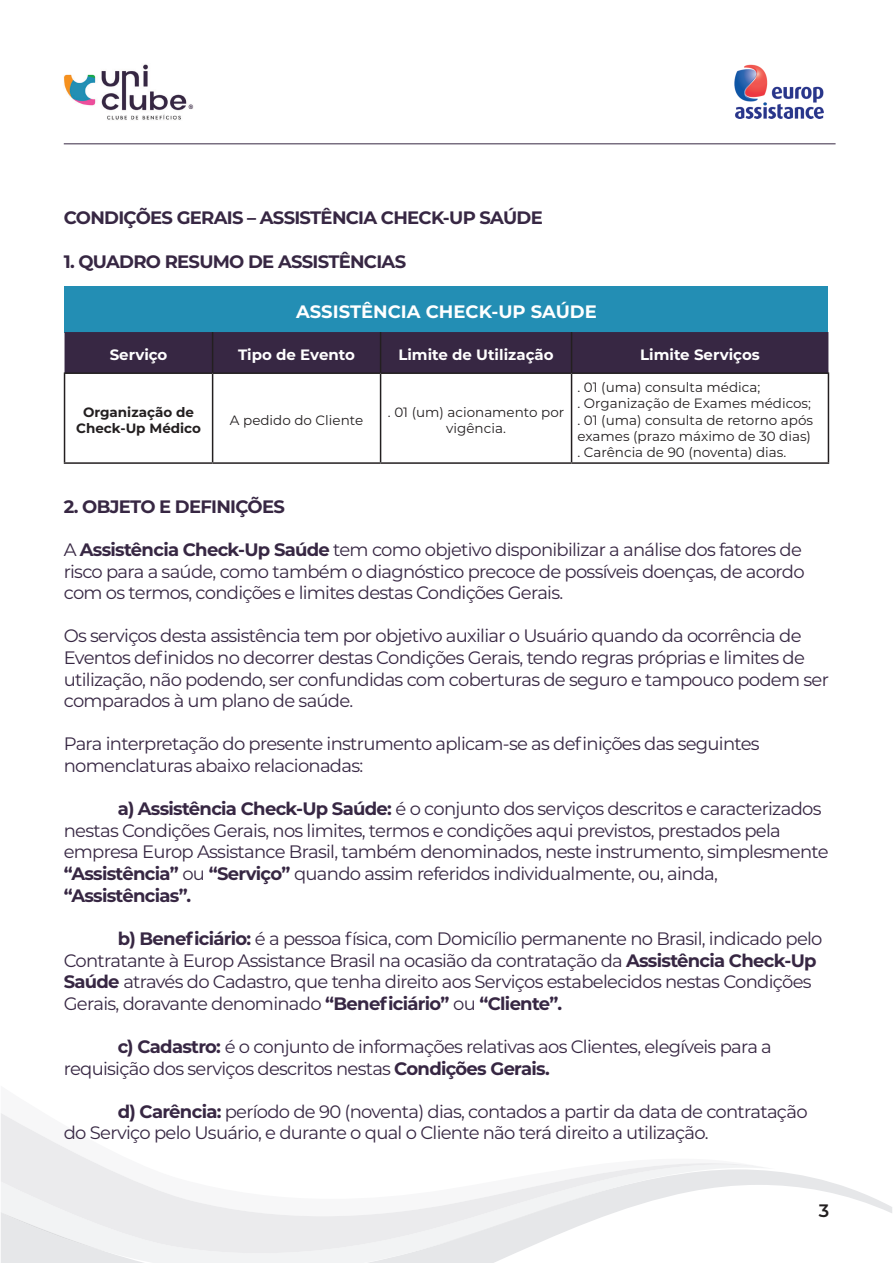
<style>
.page{position:relative;width:893px;height:1263px;background:#fff}
.page>*{position:absolute;margin:0;border:0;box-sizing:border-box;transform-origin:0 0}
.t1{font:18px/21.6px "Montserrat";letter-spacing:-.04em;color:#372743}
.t2{font:700 18px "Montserrat";letter-spacing:-.04em;color:#372743}
.t3{font:700 18px "Montserrat";color:#fff}
.t4{font:600 18px "Montserrat";color:#231f20}
.t5{font:700 15px "Montserrat";color:#fff}
.t6{font:13.5px/16.2px "Montserrat";color:#231f20;text-align:center}
.t7{font:700 13.5px/16.2px "Montserrat";color:#231f20;text-align:center}
.s1{font-weight:700}
</style>
<div class="page">
<svg style="left:775px;top:1171px;width:117px;height:42px"></svg>
<svg style="left:1px;top:1167px;width:774px;height:96px"></svg>
<svg style="left:1px;top:1113px;width:762px;height:140px"></svg>
<img style="left:64px;top:64px;width:129px;height:56px">
<hr style="left:64px;top:143px;width:772px;height:1px;background:#372743">
<img style="left:734px;top:64px;width:89px;height:54px">
<div style="left:65px;top:286px;width:763px;height:46px;background:#238eb4"></div>
<div style="left:65px;top:332px;width:763px;height:40px;background:#372743"></div>
<hr style="left:212px;top:332px;width:1px;height:40px;background:#231f20">
<hr style="left:380px;top:332px;width:1px;height:40px;background:#231f20">
<hr style="left:571px;top:332px;width:1px;height:40px;background:#231f20">
<hr style="left:64px;top:372px;width:149px;height:2px;background:#231f20">
<hr style="left:64px;top:374px;width:1px;height:88px;background:#231f20">
<hr style="left:213px;top:372px;width:168px;height:2px;background:#231f20">
<hr style="left:212px;top:374px;width:1px;height:88px;background:#231f20">
<hr style="left:381px;top:372px;width:191px;height:2px;background:#231f20">
<hr style="left:380px;top:374px;width:1px;height:88px;background:#231f20">
<hr style="left:572px;top:372px;width:257px;height:2px;background:#231f20">
<hr style="left:571px;top:374px;width:1px;height:88px;background:#231f20">
<hr style="left:828px;top:374px;width:1px;height:88px;background:#231f20">
<hr style="left:64px;top:462px;width:149px;height:2px;background:#231f20">
<hr style="left:213px;top:462px;width:168px;height:2px;background:#231f20">
<hr style="left:381px;top:462px;width:191px;height:2px;background:#231f20">
<hr style="left:572px;top:462px;width:257px;height:2px;background:#231f20">
<p class="t2" style="left:64px;top:205px;width:480px">CONDIÇÕES GERAIS – ASSISTÊNCIA CHECK-UP SAÚDE</p>
<p class="t2" style="left:64px;top:248px;width:344px">1. QUADRO RESUMO DE ASSISTÊNCIAS</p>
<p class="t3" style="left:296px;top:298px;width:302px">ASSISTÊNCIA CHECK-UP SAÚDE</p>
<p class="t5" style="left:110px;top:344px;width:59px">Serviço</p>
<p class="t5" style="left:238px;top:344px;width:118px">Tipo de Evento</p>
<p class="t5" style="left:398px;top:344px;width:157px">Limite de Utilização</p>
<p class="t5" style="left:640px;top:344px;width:121px">Limite Serviços</p>
<p class="t7" style="left:76px;top:403px;width:126px">Organização de<br>Check-Up Médico</p>
<p class="t6" style="left:230px;top:411px;width:135px">A pedido do Cliente</p>
<p class="t6" style="left:388px;top:403px;width:178px">. 01 (um) acionamento por vigência.</p>
<p class="t6" style="left:578px;top:379px;width:237px;text-align:left">. 01 (uma) consulta médica;<br>. Organização de Exames médicos; . 01 (uma) consulta de retorno após exames (prazo máximo de 30 dias) . Carência de 90 (noventa) dias.</p>
<p class="t2" style="left:64px;top:493px;width:223px">2. OBJETO E DEFINIÇÕES</p>
<p class="t1" style="left:64px;top:538px;width:742px">A <span class="s1">Assistência Check-Up Saúde</span> tem como objetivo disponibilizar a análise dos fatores de risco para a saúde, como também o diagnóstico precoce de possíveis doenças, de acordo com os termos, condições e limites destas Condições Gerais.</p>
<p class="t1" style="left:64px;top:625px;width:767px">Os serviços desta assistência tem por objetivo auxiliar o Usuário quando da ocorrência de Eventos definidos no decorrer destas Condições Gerais, tendo regras próprias e limites de utilização, não podendo, ser confundidas com coberturas de seguro e tampouco podem ser comparados à um plano de saúde.</p>
<p class="t1" style="left:64px;top:733px;width:697px">Para interpretação do presente instrumento aplicam-se as definições das seguintes nomenclaturas abaixo relacionadas:</p>
<p class="t1" style="left:64px;top:797px;width:766px;text-indent:54px"><span class="s1">a) Assistência Check-Up Saúde:</span> é o conjunto dos serviços descritos e caracterizados nestas Condições Gerais, nos limites, termos e condições aqui previstos, prestados pela empresa Europ Assistance Brasil, também denominados, neste instrumento, simplesmente <span class="s1">“Assistência”</span> ou <span class="s1">“Serviço”</span> quando assim referidos individualmente, ou, ainda, <span class="s1">“Assistências”.</span></p>
<p class="t1" style="left:64px;top:927px;width:760px;text-indent:54px"><span class="s1">b) Beneficiário:</span> é a pessoa física, com Domicílio permanente no Brasil, indicado pelo Contratante à Europ Assistance Brasil na ocasião da contratação da <span class="s1">Assistência Check-Up Saúde</span> através do Cadastro, que tenha direito aos Serviços estabelecidos nestas Condições Gerais, doravante denominado <span class="s1">“Beneficiário”</span> ou <span class="s1">“Cliente”.</span></p>
<p class="t1" style="left:64px;top:1035px;width:710px;text-indent:54px"><span class="s1">c) Cadastro:</span> é o conjunto de informações relativas aos Clientes, elegíveis para a requisição dos serviços descritos nestas <span class="s1">Condições Gerais.</span></p>
<p class="t1" style="left:64px;top:1100px;width:745px;text-indent:54px"><span class="s1">d) Carência:</span> período de 90 (noventa) dias, contados a partir da data de contratação do Serviço pelo Usuário, e durante o qual o Cliente não terá direito a utilização.</p>
<p class="t4" style="left:819px;top:1197px;width:12px">3</p>
</div>
